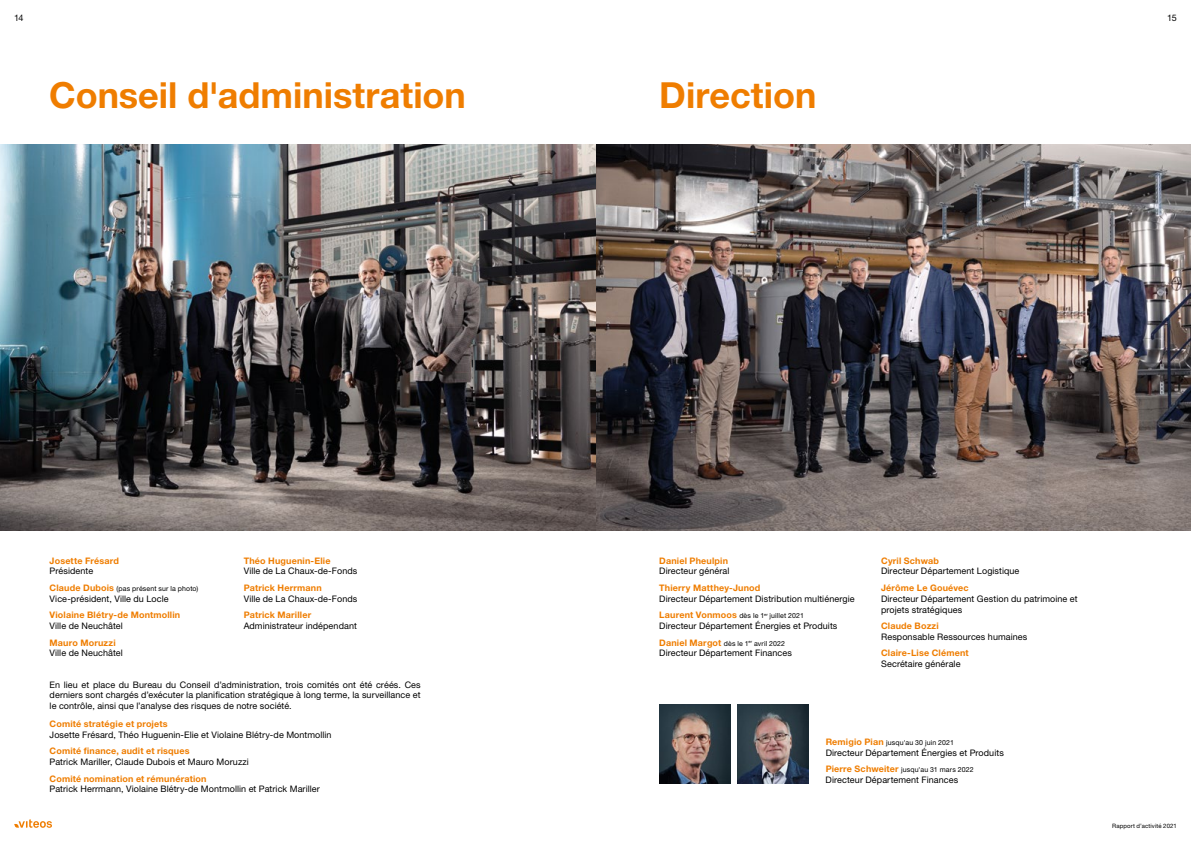
<style>
.page{position:relative;width:1191px;height:842px;background:#fff}
.page>*{position:absolute;margin:0;border:0;box-sizing:border-box;transform-origin:0 0}
.t1{font:700 36px "Helvetica Neue LT Std";color:#ef7d00}
.t2{font:9px/10.8px "Helvetica Neue LT Std";letter-spacing:.01em;color:#000}
.t3{font:700 9px "Helvetica Neue LT Std";letter-spacing:.02em;color:#ef7d00}
.t4{font:7px "Helvetica Neue LT Std";letter-spacing:.015em;color:#000}
.t5{font:6px "Helvetica Neue LT Std";letter-spacing:.02em;color:#000}
.s1{font-weight:700;font-size:9px;color:#ef7d00}
</style>
<div class="page">
<img style="left:0;top:144px;width:1191px;height:386px">
<svg style="left:14px;top:819px;width:38px;height:9px"></svg>
<img style="left:737px;top:705px;width:71px;height:78px">
<img style="left:659px;top:705px;width:71px;height:78px">
<p class="t2" style="left:14px;top:12px;width:11px">14</p>
<p class="t2" style="left:1167px;top:12px;width:11px">15</p>
<h1 class="t1" style="left:49px;top:73px;width:418px">Conseil d'administration</h1>
<p class="t3" style="left:50px;top:555px;width:71px">Josette Frésard</p>
<p class="t2" style="left:50px;top:566px;width:45px">Présidente</p>
<p class="t4" style="left:50px;top:584px;width:150px"><span class="s1">Claude Dubois</span> (pas présent sur la photo)</p>
<p class="t2" style="left:50px;top:593px;width:120px">Vice-président, Ville du Locle</p>
<p class="t3" style="left:50px;top:609px;width:132px">Violaine Blétry-de Montmollin</p>
<p class="t2" style="left:50px;top:620px;width:75px">Ville de Neuchâtel</p>
<p class="t3" style="left:50px;top:637px;width:68px">Mauro Moruzzi</p>
<p class="t2" style="left:50px;top:647px;width:75px">Ville de Neuchâtel</p>
<p class="t3" style="left:244px;top:555px;width:88px">Théo Huguenin-Elie</p>
<p class="t2" style="left:244px;top:566px;width:115px">Ville de La Chaux-de-Fonds</p>
<p class="t3" style="left:244px;top:582px;width:79px">Patrick Herrmann</p>
<p class="t2" style="left:244px;top:593px;width:115px">Ville de La Chaux-de-Fonds</p>
<p class="t3" style="left:244px;top:609px;width:69px">Patrick Mariller</p>
<p class="t2" style="left:244px;top:620px;width:115px">Administrateur indépendant</p>
<p class="t2" style="left:50px;top:679px;width:373px;text-align:justify">En lieu et place du Bureau du Conseil d’administration, trois comités ont été créés. Ces derniers sont chargés d’exécuter la planification stratégique à long terme, la surveillance et le contrôle, ainsi que l’analyse des risques de notre société.</p>
<p class="t3" style="left:50px;top:718px;width:120px">Comité stratégie et projets</p>
<p class="t2" style="left:50px;top:729px;width:283px">Josette Frésard, Théo Huguenin-Elie et Violaine Blétry-de Montmollin</p>
<p class="t3" style="left:50px;top:745px;width:141px">Comité finance, audit et risques</p>
<p class="t2" style="left:50px;top:756px;width:201px">Patrick Mariller, Claude Dubois et Mauro Moruzzi</p>
<p class="t3" style="left:50px;top:773px;width:158px">Comité nomination et rémunération</p>
<p class="t2" style="left:50px;top:784px;width:272px">Patrick Herrmann, Violaine Blétry-de Montmollin et Patrick Mariller</p>
<h1 class="t1" style="left:659px;top:73px;width:159px">Direction</h1>
<p class="t3" style="left:659px;top:555px;width:70px">Daniel Pheulpin</p>
<p class="t2" style="left:659px;top:566px;width:72px">Directeur général</p>
<p class="t3" style="left:659px;top:582px;width:103px">Thierry Matthey-Junod</p>
<p class="t2" style="left:659px;top:593px;width:197px">Directeur Département Distribution multiénergie</p>
<p class="t4" style="left:659px;top:611px;width:146px"><span class="s1">Laurent Vonmoos</span> dès le 1<sup>er</sup> juillet 2021</p>
<p class="t2" style="left:659px;top:620px;width:180px">Directeur Département Énergies et Produits</p>
<p class="t4" style="left:659px;top:639px;width:127px"><span class="s1">Daniel Margot</span> dès le 1<sup>er</sup> avril 2022</p>
<p class="t2" style="left:659px;top:647px;width:134px">Directeur Département Finances</p>
<p class="t3" style="left:881px;top:555px;width:59px">Cyril Schwab</p>
<p class="t2" style="left:881px;top:566px;width:140px">Directeur Département Logistique</p>
<p class="t3" style="left:881px;top:582px;width:89px">Jérôme Le Gouévec</p>
<p class="t2" style="left:881px;top:593px;width:198px">Directeur Département Gestion du patrimoine et projets stratégiques</p>
<p class="t3" style="left:881px;top:620px;width:59px">Claude Bozzi</p>
<p class="t2" style="left:881px;top:631px;width:148px">Responsable Ressources humaines</p>
<p class="t3" style="left:881px;top:647px;width:89px">Claire-Lise Clément</p>
<p class="t2" style="left:881px;top:658px;width:81px">Secrétaire générale</p>
<p class="t4" style="left:825px;top:738px;width:130px"><span class="s1">Remigio Pian</span> jusqu'au 30 juin 2021</p>
<p class="t2" style="left:825px;top:747px;width:180px">Directeur Département Énergies et Produits</p>
<p class="t4" style="left:825px;top:766px;width:149px"><span class="s1">Pierre Schweiter</span> jusqu'au 31 mars 2022</p>
<p class="t2" style="left:825px;top:774px;width:134px">Directeur Département Finances</p>
<p class="t5" style="left:1112px;top:822px;width:66px">Rapport d’activité 2021</p>
</div>
